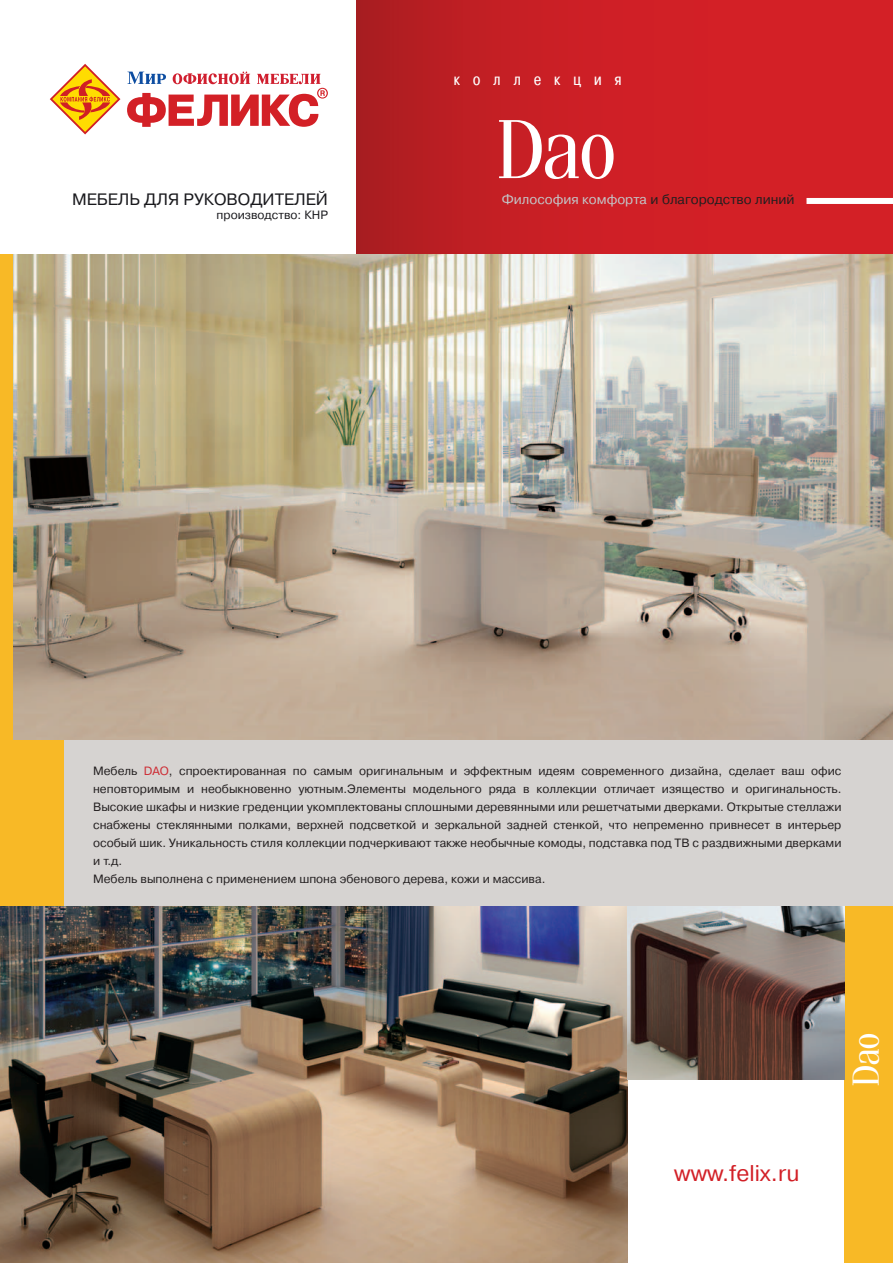
<style>
.page{position:relative;width:893px;height:1263px;background:#fff}
.page>*{position:absolute;margin:0;border:0;box-sizing:border-box;transform-origin:0 0}
.t1{font:85.2px "Simeiz";color:#fff}
.t2{font:38.4px "Simeiz";color:#fff}
.t3{font:22.8px "Pragmatica C";color:#d22027}
.t4{font:16.5px "Pragmatica C";color:#19191d}
.t5{font:16.5px "Pragmatica Cond C";letter-spacing:.8em;color:#fff}
.t6{font:13.5px "Pragmatica C";color:#231f20}
.t7{font:12px/18px "Pragmatica C";color:#231f20}
.t8{font:12px "Pragmatica C";color:#19191d}
.s1{color:#c3c5c7}
.s2{color:#cd2d35}
</style>
<div class="page">
<div style="left:356px;top:0;width:537px;height:254px;background:linear-gradient(to right,#b61e23,#dd2127)"></div>
<div style="left:0;top:254px;width:13px;height:832px;background:#f8b926"></div>
<div style="left:806px;top:198px;width:87px;height:6px;background:#fff"></div>
<div style="left:13px;top:740px;width:880px;height:167px;background:#d6d3d1"></div>
<div style="left:12px;top:740px;width:52px;height:167px;background:#f8b926"></div>
<div style="left:844px;top:907px;width:49px;height:356px;background:#f8b926"></div>
<svg style="left:50px;top:64px;width:70px;height:70px"></svg>
<svg style="left:127px;top:72px;width:201px;height:55px"></svg>
<img style="left:0;top:907px;width:628px;height:356px">
<img style="left:13px;top:254px;width:880px;height:486px">
<img style="left:628px;top:907px;width:216px;height:172px">
<h3 class="t4" style="left:72px;top:190px;width:257px">МЕБЕЛЬ ДЛЯ РУКОВОДИТЕЛЕЙ</h3>
<p class="t8" style="left:217px;top:209px;width:113px">производство: КНР</p>
<h3 class="t5" style="left:454px;top:70px;width:169px">коллекция</h3>
<h1 class="t1" style="left:497px;top:106px;width:119px">Dao</h1>
<p class="t6" style="left:502px;top:192px;width:294px"><span class="s1">Философия комфорта</span> и благородство линий</p>
<p class="t7" style="left:93px;top:762px;width:750px">Мебель <span class="s2">DAO</span>, спроектированная по самым оригинальным и эффектным идеям современного дизайна, сделает ваш офис неповторимым и необыкновенно уютным.Элементы модельного ряда в коллекции отличает изящество и оригинальность.<br>Высокие шкафы и низкие греденции укомплектованы сплошными деревянными или решетчатыми дверками. Открытые стеллажи снабжены стеклянными полками, верхней подсветкой и зеркальной задней стенкой, что непременно привнесет в интерьер особый шик. Уникальность стиля коллекции подчеркивают также необычные комоды, подставка под ТВ с раздвижными дверками и т.д.<br>Мебель выполнена с применением шпона эбенового дерева, кожи и массива.</p>
<h3 class="t3" style="left:674px;top:1160px;width:127px">www.felix.ru</h3>
<h2 class="t2" style="left:846px;top:1086px;width:55px;rotate:-90deg">Dao</h2>
</div>
